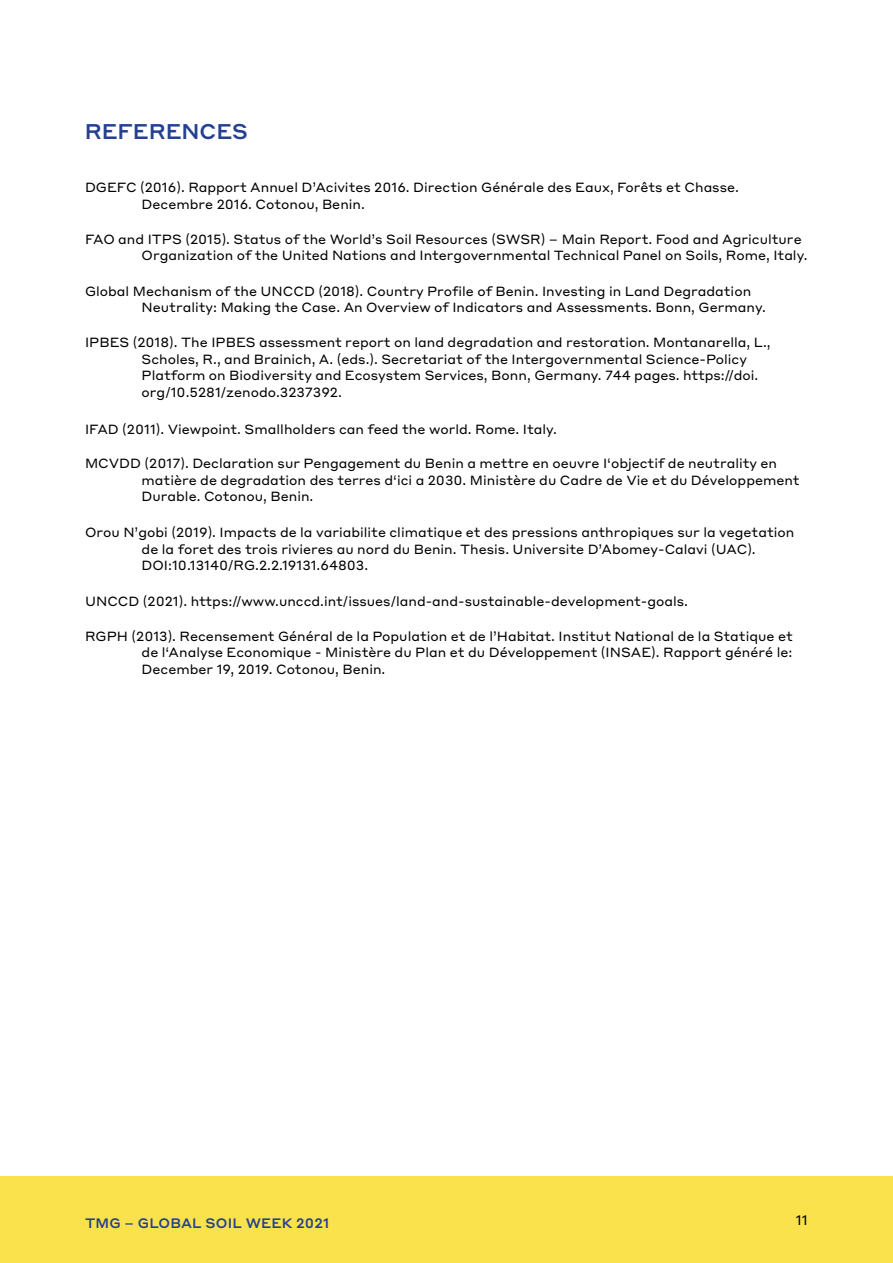
<style>
.page{position:relative;width:893px;height:1263px;background:#fff}
.page>*{position:absolute;margin:0;border:0;box-sizing:border-box;transform-origin:0 0}
.t1{font:500 21px "Styrene A";color:#25408f}
.t2{font:500 13.5px "Styrene A";letter-spacing:.01em;color:#25408f}
.t3{font:13.5px "Styrene A";color:#000}
.t4{font:13.2px/16.5px "Styrene A";color:#000}
</style>
<div class="page">
<div style="left:0;top:1176px;width:893px;height:87px;background:#fae24d"></div>
<h1 class="t1" style="left:85px;top:114px;width:165px">REFERENCES</h1>
<p class="t4" style="left:142px;top:178px;width:599px;text-indent:-57px">DGEFC (2016). Rapport Annuel D’Acivites 2016. Direction Générale des Eaux, Forêts et Chasse.<br>Decembre 2016. Cotonou, Benin.</p>
<p class="t4" style="left:142px;top:230px;width:667px;text-indent:-57px">FAO and ITPS (2015). Status of the World’s Soil Resources (SWSR) – Main Report. Food and Agriculture<br>Organization of the United Nations and Intergovernmental Technical Panel on Soils, Rome, Italy.</p>
<p class="t4" style="left:142px;top:281px;width:626px;text-indent:-57px">Global Mechanism of the UNCCD (2018). Country Profile of Benin. Investing in Land Degradation<br>Neutrality: Making the Case. An Overview of Indicators and Assessments. Bonn, Germany.</p>
<p class="t4" style="left:142px;top:333px;width:631px;text-indent:-57px">IPBES (2018). The IPBES assessment report on land degradation and restoration. Montanarella, L., Scholes, R., and Brainich, A. (eds.). Secretariat of the Intergovernmental Science-Policy Platform on Biodiversity and Ecosystem Services, Bonn, Germany. 744 pages. https://doi. org/10.5281/zenodo.3237392.</p>
<p class="t4" style="left:85px;top:419px;width:473px">IFAD (2011). Viewpoint. Smallholders can feed the world. Rome. Italy.</p>
<p class="t4" style="left:142px;top:454px;width:660px;text-indent:-57px">MCVDD (2017). Declaration sur Pengagement du Benin a mettre en oeuvre I‘objectif de neutrality en matière de degradation des terres d‘ici a 2030. Ministère du Cadre de Vie et du Développement<br>Durable. Cotonou, Benin.</p>
<p class="t4" style="left:142px;top:523px;width:654px;text-indent:-57px">Orou N’gobi (2019). Impacts de la variabilite climatique et des pressions anthropiques sur la vegetation de la foret des trois rivieres au nord du Benin. Thesis. Universite D’Abomey-Calavi (UAC).<br>DOI:10.13140/RG.2.2.19131.64803.</p>
<p class="t4" style="left:85px;top:592px;width:605px">UNCCD (2021). https://www.unccd.int/issues/land-and-sustainable-development-goals.</p>
<p class="t4" style="left:142px;top:626px;width:653px;text-align:justify;text-indent:-57px">RGPH (2013). Recensement Général de la Population et de l’Habitat. Institut National de la Statique et de l‘Analyse Economique - Ministère du Plan et du Développement (INSAE). Rapport généré le:<br>December 19, 2019. Cotonou, Benin.</p>
<p class="t2" style="left:85px;top:1212px;width:246px">TMG – GLOBAL SOIL WEEK 2021</p>
<p class="t3" style="left:796px;top:1209px;width:14px">11</p>
</div>
